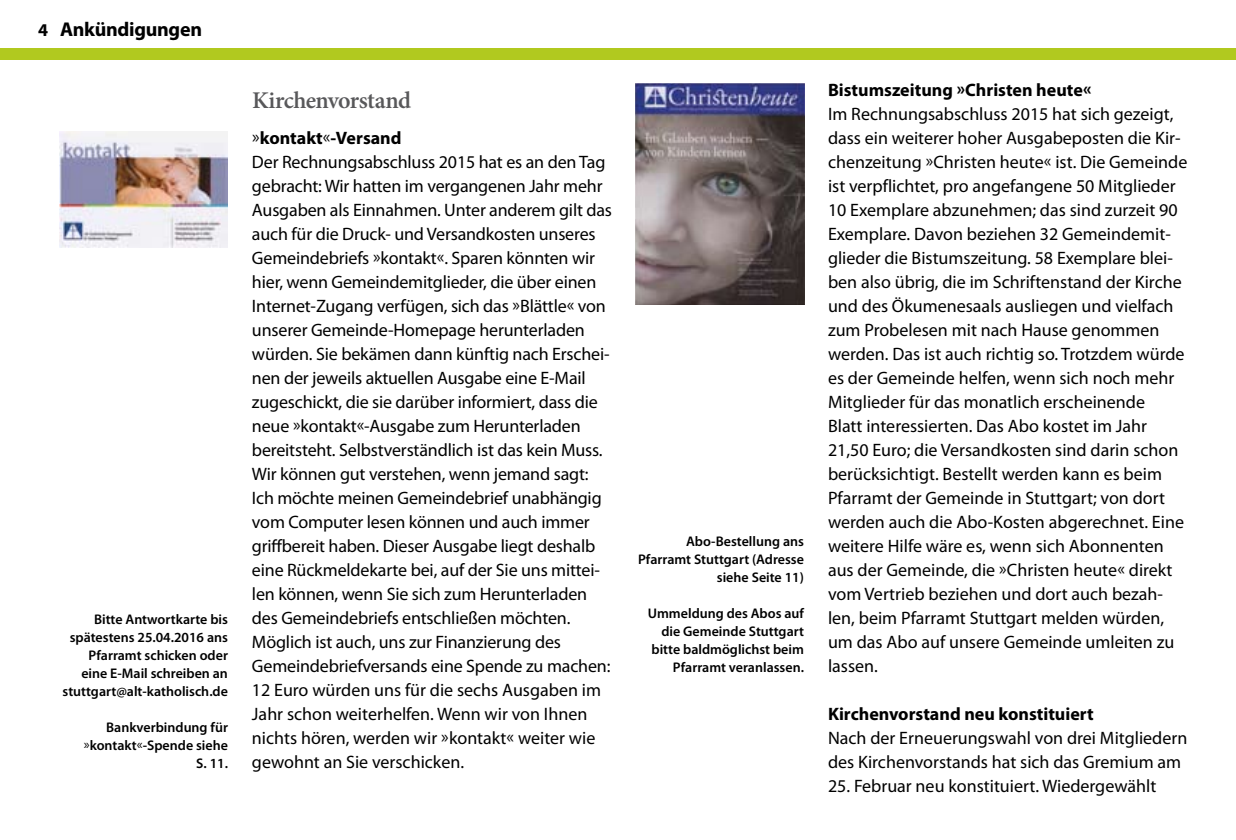
<style>
.page{position:relative;width:1236px;height:840px;background:#fff}
.page>*{position:absolute;margin:0;border:0;box-sizing:border-box;transform-origin:0 0}
.t1{font:600 24px "Minion Pro";letter-spacing:-.025em;color:#58585a}
.t2{font:700 20px "Myriad Pro";letter-spacing:-.015em;color:#000}
.t3{font:18px/24px "Myriad Pro";letter-spacing:-.005em;color:#000}
.t4{font:700 18px "Myriad Pro";color:#000}
.t5{font:600 14px/18px "Myriad Pro";color:#000;text-align:right}
.s1{font-size:18px}
.s2{font-weight:400}
.s3{font-weight:700}
</style>
<div class="page">
<div style="left:0;top:48px;width:1236px;height:12px;background:#b1c91f"></div>
<img style="left:60px;top:132px;width:168px;height:115px">
<img style="left:636px;top:83px;width:168px;height:222px">
<p class="t2" style="left:38px;top:16px;width:166px"><span class="s1">4</span> Ankündigungen</p>
<p class="t5" style="left:63px;top:610px;width:167px">Bitte Antwortkarte bis spätestens 25.04.2016 ans<br>Pfarramt schicken oder eine E-Mail schreiben an stuttgart@alt-katholisch.de</p>
<p class="t5" style="left:84px;top:718px;width:146px">Bankverbindung für <span class="s2">»</span>kontakt<span class="s2">«</span>-Spende siehe<br>S. 11.</p>
<h1 class="t1" style="left:252px;top:84px;width:161px">Kirchenvorstand</h1>
<p class="t3" style="left:252px;top:126px;width:362px">»<span class="s3">kontakt</span>«<span class="s3">-Versand<br></span>Der Rechnungsabschluss 2015 hat es an den Tag gebracht: Wir hatten im vergangenen Jahr mehr Ausgaben als Einnahmen. Unter anderem gilt das auch für die Druck- und Versandkosten unseres Gemeindebriefs »kontakt«. Sparen könnten wir hier, wenn Gemeindemitglieder, die über einen Internet-Zugang verfügen, sich das »Blättle« von unserer Gemeinde-Homepage herunterladen würden. Sie bekämen dann künftig nach Erschei&shy;nen der jeweils aktuellen Ausgabe eine E-Mail zugeschickt, die sie darüber informiert, dass die neue »kontakt«-Ausgabe zum Herunterladen bereitsteht. Selbstverständlich ist das kein Muss.<br>Wir können gut verstehen, wenn jemand sagt:<br>Ich möchte meinen Gemeindebrief unabhängig vom Computer lesen können und auch immer griffbereit haben. Dieser Ausgabe liegt deshalb eine Rückmeldekarte bei, auf der Sie uns mittei&shy;len können, wenn Sie sich zum Herunterladen des Gemeindebriefs entschließen möchten.<br>Möglich ist auch, uns zur Finanzierung des Gemeindebriefversands eine Spende zu machen:<br>12 Euro würden uns für die sechs Ausgaben im Jahr schon weiterhelfen. Wenn wir von Ihnen nichts hören, werden wir »kontakt« weiter wie gewohnt an Sie verschicken.</p>
<p class="t5" style="left:638px;top:532px;width:167px">Abo-Bestellung ans<br>Pfarramt Stuttgart (Adresse siehe Seite 11)</p>
<p class="t5" style="left:648px;top:604px;width:158px">Ummeldung des Abos auf die Gemeinde Stuttgart bitte baldmöglichst beim<br>Pfarramt veranlassen.</p>
<p class="t4" style="left:828px;top:78px;width:265px">Bistumszeitung »Christen heute«</p>
<p class="t3" style="left:828px;top:102px;width:361px">Im Rechnungsabschluss 2015 hat sich gezeigt, dass ein weiterer hoher Ausgabeposten die Kir&shy;chenzeitung »Christen heute« ist. Die Gemeinde ist verpflichtet, pro angefangene 50 Mitglieder 10 Exemplare abzunehmen; das sind zurzeit 90<br>Exemplare. Davon beziehen 32 Gemeindemit&shy;glieder die Bistumszeitung. 58 Exemplare blei&shy;ben also übrig, die im Schriftenstand der Kirche und des Ökumenesaals ausliegen und vielfach zum Probelesen mit nach Hause genommen werden. Das ist auch richtig so. Trotzdem würde es der Gemeinde helfen, wenn sich noch mehr Mitglieder für das monatlich erscheinende<br>Blatt interessierten. Das Abo kostet im Jahr 21,50 Euro; die Versandkosten sind darin schon berücksichtigt. Bestellt werden kann es beim Pfarramt der Gemeinde in Stuttgart; von dort werden auch die Abo-Kosten abgerechnet. Eine weitere Hilfe wäre es, wenn sich Abonnenten aus der Gemeinde, die »Christen heute« direkt vom Vertrieb beziehen und dort auch bezah&shy;len, beim Pfarramt Stuttgart melden würden, um das Abo auf unsere Gemeinde umleiten zu lassen.</p>
<p class="t4" style="left:828px;top:702px;width:267px">Kirchenvorstand neu konstituiert</p>
<p class="t3" style="left:828px;top:726px;width:361px">Nach der Erneuerungswahl von drei Mitgliedern des Kirchenvorstands hat sich das Gremium am</p>
<p class="t3" style="left:828px;top:774px;width:330px">25. Februar neu konstituiert. Wiedergewählt</p>
</div>
